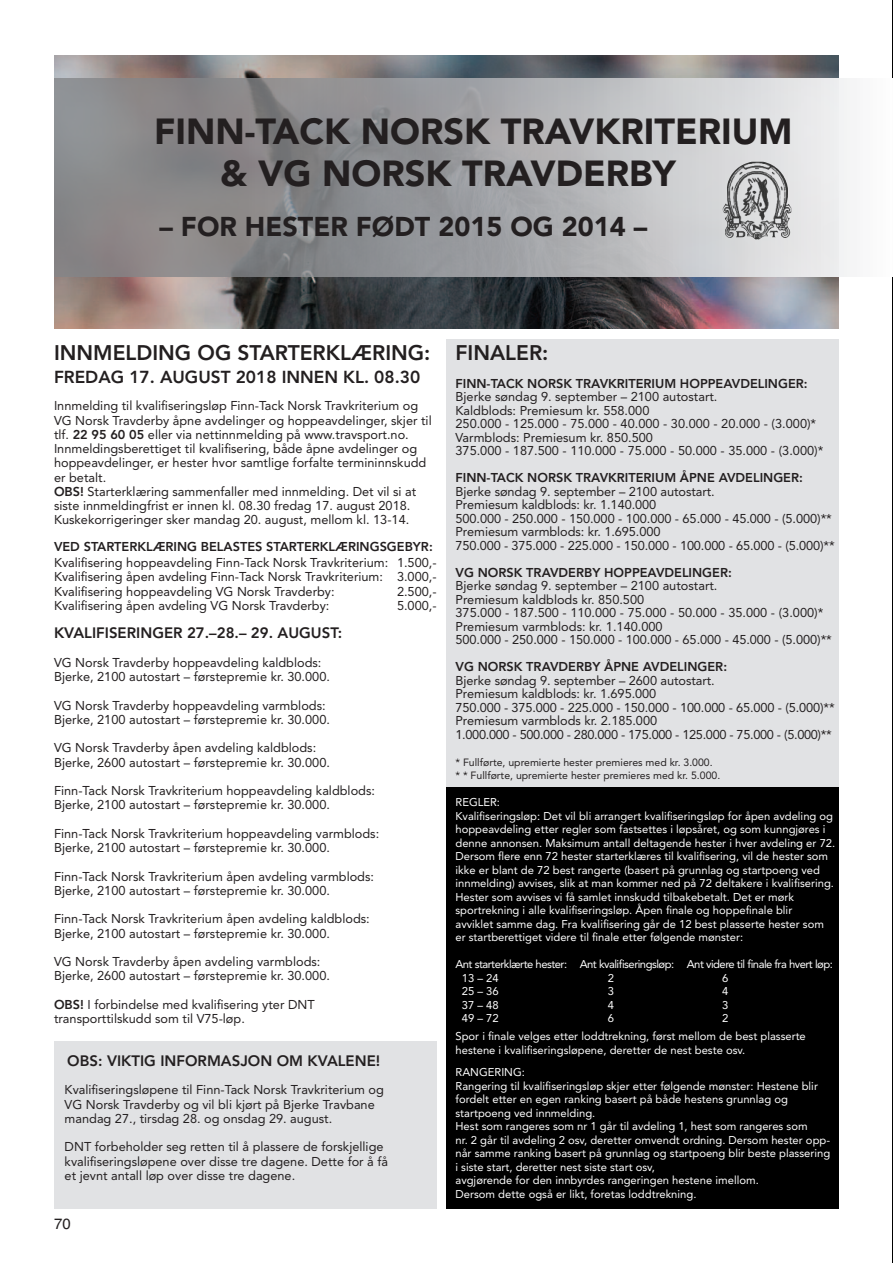
<style>
.page{position:relative;width:893px;height:1263px;background:#fff}
.page>*{position:absolute;margin:0;border:0;box-sizing:border-box;transform-origin:0 0}
.t1{font:900 36px/41.7px "Avenir";color:#231f20}
.t2{font:900 27px "Avenir";color:#231f20}
.t3{font:800 21px "Avenir";color:#231f20}
.t4{font:800 17.25px "Avenir";color:#231f20}
.t5{font:800 15px "Avenir";color:#231f20}
.t6{font:15px "Helvetica";color:#231f20}
.t7{font:12.75px/14.2px "Avenir";color:#231f20}
.t8{font:800 12.75px "Avenir";color:#231f20}
.t9{font:11.25px/13.5px "Avenir";color:#fff}
.t10{font:11.25px/13.5px "Avenir";letter-spacing:-.045em;color:#fff}
.t11{font:10.5px/13.5px "Avenir";color:#231f20}
.s1{font-weight:800}
</style>
<div class="page">
<div style="left:446px;top:339px;width:393px;height:448px;background:#e1e2e4"></div>
<div style="left:446px;top:787px;width:393px;height:422px;background:#000"></div>
<div style="left:54px;top:1042px;width:383px;height:167px;background:#e1e2e4"></div>
<hr style="left:892px;top:0;width:1px;height:1263px;background:#000">
<img style="left:54px;top:56px;width:785px;height:272px">
<svg style="left:54px;top:78px;width:796px;height:198px;background:#a5a5a8"></svg>
<img style="left:723px;top:162px;width:68px;height:77px">
<h1 class="t1" style="left:220px;top:110px;width:574px;text-indent:-66px">FINN-TACK NORSK TRAVKRITERIUM &amp; VG NORSK TRAVDERBY</h1>
<h2 class="t2" style="left:159px;top:204px;width:489px">– FOR HESTER FØDT 2015 OG 2014 –</h2>
<h3 class="t3" style="left:54px;top:336px;width:378px">INNMELDING OG STARTERKLÆRING:</h3>
<h3 class="t4" style="left:54px;top:363px;width:368px">FREDAG 17. AUGUST 2018 INNEN KL. 08.30</h3>
<p class="t7" style="left:54px;top:398px;width:379px">Innmelding til kvalifiseringsløp Finn-Tack Norsk Travkriterium og VG Norsk Travderby åpne avdelinger og hoppeavdelinger, skjer til tlf. <span class="s1">22 95 60 05</span> eller via nettinnmelding på www.travsport.no.<br>Innmeldingsberettiget til kvalifisering, både åpne avdelinger og hoppeavdelinger, er hester hvor samtlige forfalte termininnskudd er betalt.<br><span class="s1">OBS!</span> Starterklæring sammenfaller med innmelding. Det vil si at siste innmeldingfrist er innen kl. 08.30 fredag 17. august 2018.<br>Kuskekorrigeringer sker mandag 20. august, mellom kl. 13-14.</p>
<p class="t8" style="left:54px;top:537px;width:380px">VED STARTERKLÆRING BELASTES STARTERKLÆRINGSGEBYR:</p>
<p class="t7" style="left:54px;top:555px;width:384px;text-align:justify">Kvalifisering hoppeavdeling Finn-Tack Norsk Travkriterium: 1.500,- Kvalifisering åpen avdeling Finn-Tack Norsk Travkriterium: 3.000,- Kvalifisering hoppeavdeling VG Norsk Travderby:</p>
<p class="t7" style="left:397px;top:584px;width:41px">2.500,-</p>
<p class="t7" style="left:54px;top:598px;width:277px">Kvalifisering åpen avdeling VG Norsk Travderby:</p>
<p class="t7" style="left:397px;top:598px;width:41px">5.000,-</p>
<p class="t5" style="left:54px;top:621px;width:290px">KVALIFISERINGER 27.–28.– 29. AUGUST:</p>
<p class="t7" style="left:54px;top:655px;width:277px">VG Norsk Travderby hoppeavdeling kaldblods:<br>Bjerke, 2100 autostart – førstepremie kr. 30.000.</p>
<p class="t7" style="left:54px;top:698px;width:277px">VG Norsk Travderby hoppeavdeling varmblods:<br>Bjerke, 2100 autostart – førstepremie kr. 30.000.</p>
<p class="t7" style="left:54px;top:740px;width:277px">VG Norsk Travderby åpen avdeling kaldblods:<br>Bjerke, 2600 autostart – førstepremie kr. 30.000.</p>
<p class="t7" style="left:54px;top:783px;width:323px">Finn-Tack Norsk Travkriterium hoppeavdeling kaldblods:<br>Bjerke, 2100 autostart – førstepremie kr. 30.000.</p>
<p class="t7" style="left:54px;top:826px;width:327px">Finn-Tack Norsk Travkriterium hoppeavdeling varmblods:<br>Bjerke, 2100 autostart – førstepremie kr. 30.000.</p>
<p class="t7" style="left:54px;top:869px;width:322px">Finn-Tack Norsk Travkriterium åpen avdeling varmblods:<br>Bjerke, 2100 autostart – førstepremie kr. 30.000.</p>
<p class="t7" style="left:54px;top:911px;width:317px">Finn-Tack Norsk Travkriterium åpen avdeling kaldblods:<br>Bjerke, 2100 autostart – førstepremie kr. 30.000.</p>
<p class="t7" style="left:54px;top:954px;width:277px">VG Norsk Travderby åpen avdeling varmblods:<br>Bjerke, 2600 autostart – førstepremie kr. 30.000.</p>
<p class="t7" style="left:54px;top:997px;width:262px"><span class="s1">OBS!</span> I forbindelse med kvalifisering yter DNT transporttilskudd som til V75-løp.</p>
<p class="t5" style="left:67px;top:1049px;width:315px">OBS: VIKTIG INFORMASJON OM KVALENE!</p>
<p class="t7" style="left:65px;top:1082px;width:321px">Kvalifiseringsløpene til Finn-Tack Norsk Travkriterium og<br>VG Norsk Travderby og vil bli kjørt på Bjerke Travbane mandag 27., tirsdag 28. og onsdag 29. august.</p>
<p class="t7" style="left:65px;top:1139px;width:325px">DNT forbeholder seg retten til å plassere de forskjellige kvalifiseringsløpene over disse tre dagene. Dette for å få et jevnt antall løp over disse tre dagene.</p>
<p class="t6" style="left:54px;top:1215px;width:18px">70</p>
<h3 class="t3" style="left:455px;top:336px;width:94px">FINALER:</h3>
<p class="t8" style="left:455px;top:373px;width:354px">FINN-TACK NORSK TRAVKRITERIUM HOPPEAVDELINGER:</p>
<p class="t7" style="left:455px;top:390px;width:369px;line-height:13.5px">Bjerke søndag 9. september – 2100 autostart.<br>Kaldblods: Premiesum kr. 558.000<br>250.000 - 125.000 - 75.000 - 40.000 - 30.000 - 20.000 - (3.000)* Varmblods: Premiesum kr. 850.500<br>375.000 - 187.500 - 110.000 - 75.000 - 50.000 - 35.000 - (3.000)*</p>
<p class="t8" style="left:455px;top:468px;width:349px">FINN-TACK NORSK TRAVKRITERIUM ÅPNE AVDELINGER:</p>
<p class="t7" style="left:455px;top:484px;width:381px;line-height:13.5px">Bjerke søndag 9. september – 2100 autostart.<br>Premiesum kaldblods: kr. 1.140.000<br>500.000 - 250.000 - 150.000 - 100.000 - 65.000 - 45.000 - (5.000)** Premiesum varmblods: kr. 1.695.000<br>750.000 - 375.000 - 225.000 - 150.000 - 100.000 - 65.000 - (5.000)**</p>
<p class="t8" style="left:455px;top:562px;width:278px">VG NORSK TRAVDERBY HOPPEAVDELINGER:</p>
<p class="t7" style="left:455px;top:579px;width:378px;line-height:13.5px">Bjerke søndag 9. september – 2100 autostart.<br>Premiesum kaldblods kr. 850.500<br>375.000 - 187.500 - 110.000 - 75.000 - 50.000 - 35.000 - (3.000)* Premiesum varmblods: kr. 1.140.000<br>500.000 - 250.000 - 150.000 - 100.000 - 65.000 - 45.000 - (5.000)**</p>
<p class="t8" style="left:455px;top:657px;width:273px">VG NORSK TRAVDERBY ÅPNE AVDELINGER:</p>
<p class="t7" style="left:455px;top:673px;width:381px;line-height:13.5px">Bjerke søndag 9. september – 2600 autostart.<br>Premiesum kaldblods: kr. 1.695.000<br>750.000 - 375.000 - 225.000 - 150.000 - 100.000 - 65.000 - (5.000)** Premiesum varmblods kr. 2.185.000<br>1.000.000 - 500.000 - 280.000 - 175.000 - 125.000 - 75.000 - (5.000)**</p>
<p class="t11" style="left:455px;top:755px;width:266px">* Fullførte, upremierte hester premieres med kr. 3.000.<br>* * Fullførte, upremierte hester premieres med kr. 5.000.</p>
<p class="t9" style="left:455px;top:795px;width:381px">REGLER:<br>Kvalifiseringsløp: Det vil bli arrangert kvalifiseringsløp for åpen avdeling og hoppeavdeling etter regler som fastsettes i løpsåret, og som kunngjøres i denne annonsen. Maksimum antall deltagende hester i hver avdeling er 72.<br>Dersom flere enn 72 hester starterklæres til kvalifisering, vil de hester som ikke er blant de 72 best rangerte (basert på grunnlag og startpoeng ved innmelding) avvises, slik at man kommer ned på 72 deltakere i kvalifisering.<br>Hester som avvises vi få samlet innskudd tilbakebetalt. Det er mørk sportrekning i alle kvalifiseringsløp. Åpen finale og hoppefinale blir<br>avviklet samme dag. Fra kvalifisering går de 12 best plasserte hester som er startberettiget videre til finale etter følgende mønster:</p>
<p class="t10" style="left:462px;top:957px;width:373px;text-indent:-6px">Ant starterklærte hester: Ant kvalifiseringsløp: Ant videre til finale fra hvert løp:<br>13 – 24</p>
<p class="t9" style="left:608px;top:971px;width:8px">2</p>
<p class="t9" style="left:722px;top:971px;width:8px">6</p>
<p class="t9" style="left:462px;top:984px;width:38px">25 – 36</p>
<p class="t9" style="left:608px;top:984px;width:8px">3</p>
<p class="t9" style="left:722px;top:984px;width:8px">4</p>
<p class="t9" style="left:462px;top:998px;width:38px">37 – 48</p>
<p class="t9" style="left:608px;top:998px;width:8px">4</p>
<p class="t9" style="left:722px;top:998px;width:8px">3</p>
<p class="t9" style="left:462px;top:1011px;width:38px">49 – 72</p>
<p class="t9" style="left:608px;top:1011px;width:8px">6</p>
<p class="t9" style="left:455px;top:1009px;width:352px;line-height:18px;text-indent:267px">2<br>Spor i finale velges etter loddtrekning, først mellom de best plasserte</p>
<p class="t9" style="left:455px;top:1038px;width:291px;line-height:22.5px">hestene i kvalifiseringsløpene, deretter de nest beste osv.<br>RANGERING:</p>
<p class="t9" style="left:455px;top:1079px;width:376px">Rangering til kvalifiseringsløp skjer etter følgende mønster: Hestene blir fordelt etter en egen ranking basert på både hestens grunnlag og startpoeng ved innmelding.<br>Hest som rangeres som nr 1 går til avdeling 1, hest som rangeres som<br>nr. 2 går til avdeling 2 osv, deretter omvendt ordning. Dersom hester opp&shy;når samme ranking basert på grunnlag og startpoeng blir beste plassering i siste start, deretter nest siste start osv,<br>avgjørende for den innbyrdes rangeringen hestene imellom.<br>Dersom dette også er likt, foretas loddtrekning.</p>
</div>
